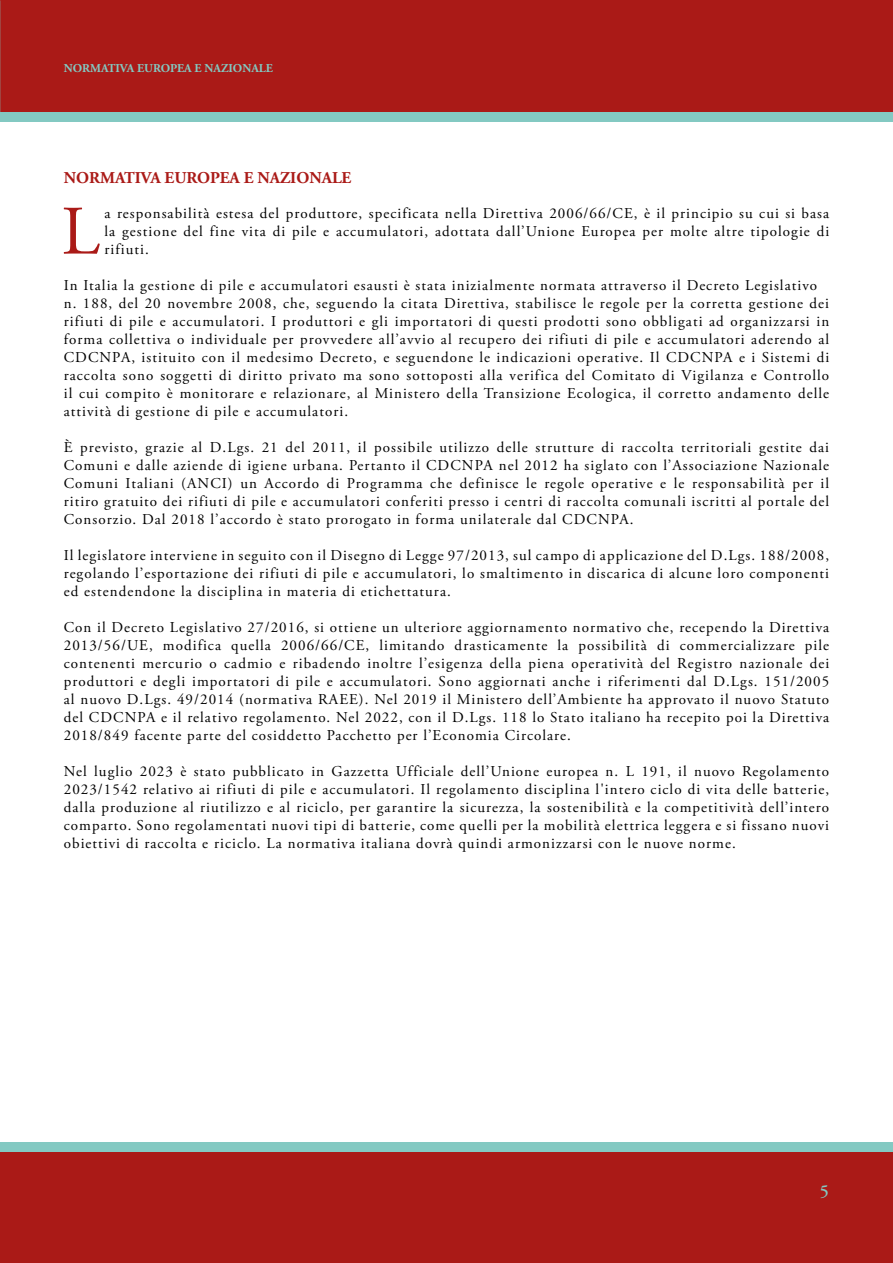
<style>
.page{position:relative;width:893px;height:1263px;background:#fff}
.page>*{position:absolute;margin:0;border:0;box-sizing:border-box;transform-origin:0 0}
.t1{font:69.3px "Adobe Garamond Pro";color:#aa1a17}
.t2{font:600 18px "Adobe Garamond Pro";color:#83c9c2}
.t3{font:700 16.5px "Adobe Garamond Pro";color:#aa1a17}
.t4{font:15px/18px "Adobe Garamond Pro";letter-spacing:.07em;color:#000;text-align:justify}
.t5{font:700 12px "Adobe Garamond Pro";color:#83c9c2}
</style>
<div class="page">
<div style="left:0;top:1146px;width:893px;height:117px;background:#aa1a17"></div>
<div style="left:0;top:0;width:893px;height:117px;background:#aa1a17"></div>
<div style="left:0;top:1142px;width:893px;height:9px;background:#83c9c2"></div>
<div style="left:0;top:113px;width:893px;height:9px;background:#83c9c2"></div>
<p class="t5" style="left:64px;top:62px;width:211px">NORMATIVA EUROPEA E NAZIONALE</p>
<p class="t3" style="left:64px;top:168px;width:289px">NORMATIVA EUROPEA E NAZIONALE</p>
<h1 class="t1" style="left:61px;top:190px;width:40px">L</h1>
<p class="t4" style="left:105px;top:204px;width:726px">a responsabilità estesa del produttore, specificata nella Direttiva 2006/66/CE, è il principio su cui si basa la gestione del fine vita di pile e accumulatori, adottata dall’Unione Europea per molte altre tipologie di rifiuti.</p>
<p class="t4" style="left:64px;top:276px;width:767px;text-align:left">In Italia la gestione di pile e accumulatori esausti è stata inizialmente normata attraverso il Decreto Legislativo n. 188, del 20 novembre 2008, che, seguendo la citata Direttiva, stabilisce le regole per la corretta gestione dei rifiuti di pile e accumulatori. I produttori e gli importatori di questi prodotti sono obbligati ad organizzarsi in forma collettiva o individuale per provvedere all’avvio al recupero dei rifiuti di pile e accumulatori aderendo al CDCNPA, istituito con il medesimo Decreto, e seguendone le indicazioni operative. Il CDCNPA e i Sistemi di raccolta sono soggetti di diritto privato ma sono sottoposti alla verifica del Comitato di Vigilanza e Controllo il cui compito è monitorare e relazionare, al Ministero della Transizione Ecologica, il corretto andamento delle attività di gestione di pile e accumulatori.</p>
<p class="t4" style="left:64px;top:438px;width:767px">È previsto, grazie al D.Lgs. 21 del 2011, il possibile utilizzo delle strutture di raccolta territoriali gestite dai Comuni e dalle aziende di igiene urbana. Pertanto il CDCNPA nel 2012 ha siglato con l’Associazione Nazionale Comuni Italiani (ANCI) un Accordo di Programma che definisce le regole operative e le responsabilità per il ritiro gratuito dei rifiuti di pile e accumulatori conferiti presso i centri di raccolta comunali iscritti al portale del Consorzio. Dal 2018 l’accordo è stato prorogato in forma unilaterale dal CDCNPA.</p>
<p class="t4" style="left:64px;top:546px;width:767px">Il legislatore interviene in seguito con il Disegno di Legge 97/2013, sul campo di applicazione del D.Lgs. 188/2008, regolando l’esportazione dei rifiuti di pile e accumulatori, lo smaltimento in discarica di alcune loro componenti ed estendendone la disciplina in materia di etichettatura.</p>
<p class="t4" style="left:64px;top:618px;width:767px">Con il Decreto Legislativo 27/2016, si ottiene un ulteriore aggiornamento normativo che, recependo la Direttiva 2013/56/UE, modifica quella 2006/66/CE, limitando drasticamente la possibilità di commercializzare pile contenenti mercurio o cadmio e ribadendo inoltre l’esigenza della piena operatività del Registro nazionale dei produttori e degli importatori di pile e accumulatori. Sono aggiornati anche i riferimenti dal D.Lgs. 151/2005 al nuovo D.Lgs. 49/2014 (normativa RAEE). Nel 2019 il Ministero dell’Ambiente ha approvato il nuovo Statuto del CDCNPA e il relativo regolamento. Nel 2022, con il D.Lgs. 118 lo Stato italiano ha recepito poi la Direttiva 2018/849 facente parte del cosiddetto Pacchetto per l’Economia Circolare.</p>
<p class="t4" style="left:64px;top:762px;width:767px">Nel luglio 2023 è stato pubblicato in Gazzetta Ufficiale dell’Unione europea n. L 191, il nuovo Regolamento 2023/1542 relativo ai rifiuti di pile e accumulatori. Il regolamento disciplina l'intero ciclo di vita delle batterie, dalla produzione al riutilizzo e al riciclo, per garantire la sicurezza, la sostenibilità e la competitività dell’intero comparto. Sono regolamentati nuovi tipi di batterie, come quelli per la mobilità elettrica leggera e si fissano nuovi obiettivi di raccolta e riciclo. La normativa italiana dovrà quindi armonizzarsi con le nuove norme.</p>
<p class="t2" style="left:820px;top:1181px;width:11px">5</p>
</div>
